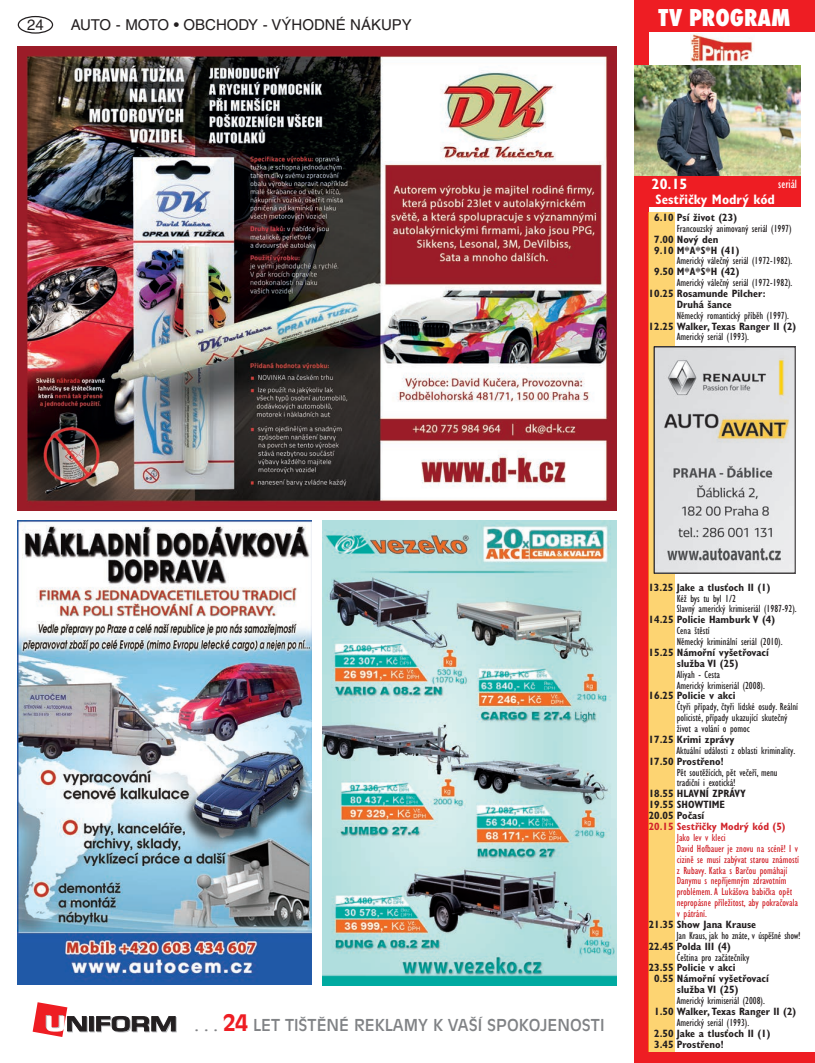
<style>
.page{position:relative;width:815px;height:1063px;background:#fff}
.page>*{position:absolute;margin:0;border:0;box-sizing:border-box;transform-origin:0 0}
.t1{font:800 condensed 22.5px "Futura";color:#fff}
.t2{font:16.25px "Antique Olive CE";color:#808285}
.t3{font:15px "Helvetica CE";color:#231f20}
.t4{font:700 condensed 15px "Gill Sans CE";color:#fff}
.t5{font:700 condensed 13.75px "Gill Sans CE";color:#fff}
.t6{font:condensed 12.5px "Gill Sans CE";color:#fff}
.t7{font:condensed 10.62px/10.9px "Gill Sans CE";color:#231f20}
.t8{font:700 condensed 10.62px/10.9px "Gill Sans CE";color:#231f20}
.t9{font:condensed 10.62px/10.9px "Gill Sans CE";color:#d1232a}
.t10{font:700 condensed 10.62px "Gill Sans CE";color:#d1232a}
.s1{font-weight:700;font-size:22.5px;color:#ee1d23}
</style>
<div class="page">
<div style="left:18px;top:16px;width:35px;height:18px;border:1px solid #231f20;border-radius:50%"></div>
<svg style="left:90px;top:1017px;width:5px;height:15px"></svg>
<svg style="left:89px;top:1016px;width:5px;height:15px"></svg>
<svg style="left:96px;top:1016px;width:81px;height:16px"></svg>
<svg style="left:33px;top:1002px;width:55px;height:35px"></svg>
<img style="left:18px;top:46px;width:599px;height:464px">
<img style="left:322px;top:521px;width:294px;height:464px">
<div style="left:634px;top:0;width:181px;height:32px;background:#ee1d23"></div>
<div style="left:634px;top:175px;width:167px;height:32px;background:#ee1d23"></div>
<img style="left:691px;top:33px;width:62px;height:29px">
<div style="left:634px;top:0;width:14px;height:1063px;background:#ee1d23"></div>
<div style="left:634px;top:1052px;width:181px;height:11px;background:#ee1d23"></div>
<div style="left:648px;top:213px;width:27px;height:839px;background:#fdd472"></div>
<img style="left:634px;top:66px;width:167px;height:109px">
<img style="left:656px;top:349px;width:137px;height:222px">
<div style="left:654px;top:347px;width:141px;height:226px;border:1px solid #231f20"></div>
<img style="left:18px;top:521px;width:294px;height:464px">
<h3 class="t3" style="left:27px;top:16px;width:18px">24</h3>
<h3 class="t3" style="left:71px;top:16px;width:343px">AUTO - MOTO • OBCHODY - VÝHODNÉ NÁKUPY</h3>
<h1 class="t1" style="left:659px;top:2px;width:133px">TV PROGRAM</h1>
<h3 class="t4" style="left:652px;top:175px;width:37px">20.15</h3>
<p class="t5" style="left:656px;top:191px;width:121px">Sestřičky Modrý kód</p>
<p class="t6" style="left:778px;top:176px;width:20px">seriál</p>
<p class="t8" style="left:654px;top:212px;width:84px">6.10 Psí život (23)</p>
<p class="t7" style="left:677px;top:223px;width:116px">Francouzský animovaný seriál (1997)</p>
<p class="t8" style="left:654px;top:234px;width:87px">7.00 Nový den<br>9.10 M*A*S*H (41)</p>
<p class="t7" style="left:677px;top:255px;width:117px">Americký válečný seriál (1972-1982).</p>
<p class="t8" style="left:654px;top:266px;width:87px">9.50 M*A*S*H (42)</p>
<p class="t7" style="left:677px;top:277px;width:117px">Americký válečný seriál (1972-1982).</p>
<p class="t8" style="left:649px;top:288px;width:118px;text-align:center">10.25 Rosamunde Pilcher:<br>Druhá šance</p>
<p class="t7" style="left:677px;top:310px;width:114px">Německý romantický příběh (1997).</p>
<p class="t8" style="left:649px;top:321px;width:149px">12.25 Walker, Texas Ranger II (2)</p>
<p class="t7" style="left:677px;top:332px;width:74px">Americký seriál (1993).</p>
<h2 class="t2" style="left:195px;top:1016px;width:411px">. . . <span class="s1">24</span> LET TIŠTĚNÉ REKLAMY K VAŠÍ SPOKOJENOSTI</h2>
<p class="t8" style="left:648px;top:582px;width:124px">13.25 Jake a tlusťoch II (1)</p>
<p class="t7" style="left:677px;top:593px;width:121px">Kéž bys tu byl 1/2<br>Slavný americký krimiseriál (1987-92).</p>
<p class="t8" style="left:649px;top:614px;width:128px">14.25 Policie Hamburk V (4)</p>
<p class="t7" style="left:677px;top:625px;width:107px">Cena štěstí<br>Německý kriminální seriál (2010).</p>
<p class="t8" style="left:649px;top:647px;width:122px;text-align:center">15.25 Námořní vyšetřovací služba VI (25)</p>
<p class="t7" style="left:677px;top:669px;width:90px">Aliyah - Cesta<br>Americký krimiseriál (2008).</p>
<p class="t8" style="left:649px;top:690px;width:88px">16.25 Policie v akci</p>
<p class="t7" style="left:677px;top:701px;width:123px">Čtyři případy, čtyři lidské osudy. Reální policisté, případy ukazující skutečný život a volání o pomoc</p>
<p class="t8" style="left:649px;top:734px;width:87px">17.25 Krimi zprávy</p>
<p class="t7" style="left:676px;top:745px;width:121px">Aktuální události z oblasti kriminality.</p>
<p class="t8" style="left:649px;top:756px;width:76px">17.50 Prostřeno!</p>
<p class="t7" style="left:677px;top:767px;width:102px">Pět soutěžících, pět večeří, menu tradiční i exotická!</p>
<p class="t8" style="left:649px;top:788px;width:99px">18.55 HLAVNÍ ZPRÁVY<br>19.55 SHOWTIME<br>20.05 Počasí</p>
<p class="t10" style="left:649px;top:820px;width:139px">20.15 Sestřičky Modrý kód (5)</p>
<p class="t9" style="left:677px;top:832px;width:124px">Jako lev v kleci<br>David Hofbauer je znovu na scéně! I v cizině se musí zabývat starou známostí z Rubavy. Katka s Barčou pomáhají<br>Danymu s nepříjemným zdravotním problémem. A Lukášova babička opět nepropásne příležitost, aby pokračovala v pátrání.</p>
<p class="t8" style="left:649px;top:919px;width:109px">21.35 Show Jana Krause</p>
<p class="t7" style="left:676px;top:930px;width:126px">Jan Kraus, jak ho znáte, v úspěšné show!</p>
<p class="t8" style="left:649px;top:941px;width:84px">22.45 Polda III (4)</p>
<p class="t7" style="left:677px;top:952px;width:74px">Čeština pro začátečníky</p>
<p class="t8" style="left:649px;top:962px;width:88px">23.55 Policie v akci</p>
<p class="t8" style="left:654px;top:973px;width:116px">0.55 Námořní vyšetřovací</p>
<p class="t8" style="left:677px;top:984px;width:63px">služba VI (25)</p>
<p class="t7" style="left:677px;top:995px;width:90px">Americký krimiseriál (2008).</p>
<p class="t8" style="left:654px;top:1006px;width:144px">1.50 Walker, Texas Ranger II (2)</p>
<p class="t7" style="left:677px;top:1017px;width:74px">Americký seriál (1993).</p>
<p class="t8" style="left:654px;top:1028px;width:118px">2.50 Jake a tlusťoch II (1)<br>3.45 Prostřeno!</p>
</div>
